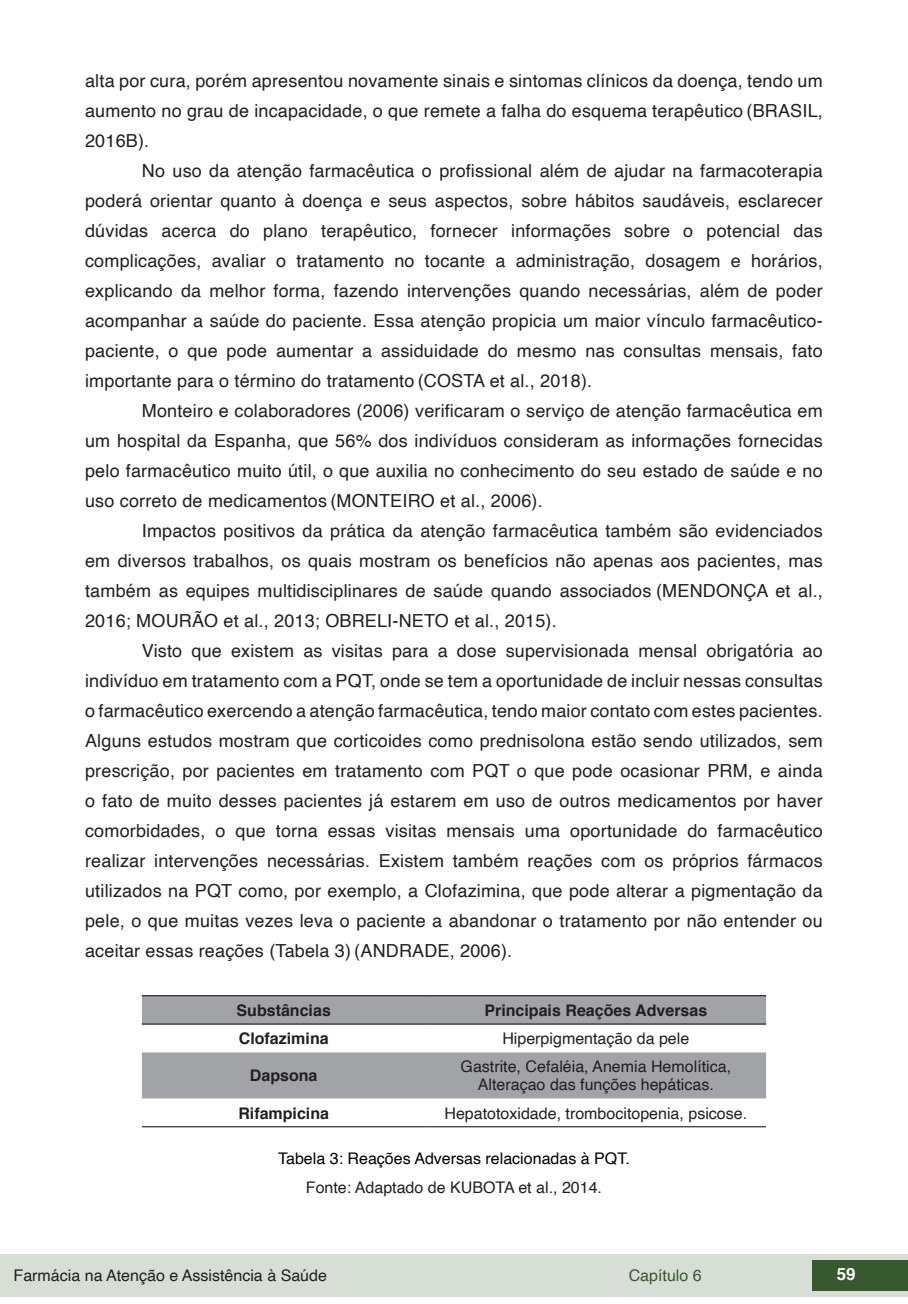
<style>
.page{position:relative;width:908px;height:1304px;background:#fff}
.page>*{position:absolute;margin:0;border:0;box-sizing:border-box;transform-origin:0 0}
.txt{font:18px/30px "Helvetica";letter-spacing:.01em;color:#231f20;text-align:justify}
.t1{font:700 16.8px "Helvetica";color:#fff}
.tab_txt_centro{font:16px/18px "Helvetica";color:#231f20;text-align:center}
.tab_txt_centro-2{font:700 16px "Helvetica";color:#231f20}
.info_tab_graf_imag{font:16px "Helvetica";color:#000}
.fonte_tab_gra_imag{font:16px "Helvetica";color:#231f20}
.t2{font:16px "Helvetica";color:#36592e}
</style>
<div class="page">
<div style="left:0;top:1254px;width:906px;height:43px;background:#d7ded5"></div>
<div style="left:812px;top:1261px;width:95px;height:30px;background:#36592e"></div>
<svg style="left:142px;top:996px;width:623px;height:102px;fill:#a1a3a6"></svg>
<hr style="left:142px;top:1024px;width:283px;height:1px;background:#000">
<hr style="left:425px;top:1024px;width:340px;height:1px;background:#000">
<hr style="left:142px;top:995px;width:283px;height:1px;background:#000">
<hr style="left:425px;top:995px;width:340px;height:1px;background:#000">
<hr style="left:142px;top:1126px;width:283px;height:1px;background:#000">
<hr style="left:425px;top:1126px;width:340px;height:1px;background:#000">
<p class="txt" style="left:85px;top:66px;width:739px">alta por cura, porém apresentou novamente sinais e sintomas clínicos da doença, tendo um aumento no grau de incapacidade, o que remete a falha do esquema terapêutico (BRASIL, 2016B).</p>
<p class="txt" style="left:85px;top:156px;width:738px;text-indent:57px">No uso da atenção farmacêutica o profissional além de ajudar na farmacoterapia poderá orientar quanto à doença e seus aspectos, sobre hábitos saudáveis, esclarecer dúvidas acerca do plano terapêutico, fornecer informações sobre o potencial das complicações, avaliar o tratamento no tocante a administração, dosagem e horários, explicando da melhor forma, fazendo intervenções quando necessárias, além de poder acompanhar a saúde do paciente. Essa atenção propicia um maior vínculo farmacêutico&shy;paciente, o que pode aumentar a assiduidade do mesmo nas consultas mensais, fato importante para o término do tratamento (COSTA et al., 2018).</p>
<p class="txt" style="left:85px;top:396px;width:738px;text-indent:57px">Monteiro e colaboradores (2006) verificaram o serviço de atenção farmacêutica em um hospital da Espanha, que 56% dos indivíduos consideram as informações fornecidas pelo farmacêutico muito útil, o que auxilia no conhecimento do seu estado de saúde e no uso correto de medicamentos (MONTEIRO et al., 2006).</p>
<p class="txt" style="left:85px;top:516px;width:739px;text-indent:57px">Impactos positivos da prática da atenção farmacêutica também são evidenciados em diversos trabalhos, os quais mostram os benefícios não apenas aos pacientes, mas também as equipes multidisciplinares de saúde quando associados (MENDONÇA et al., 2016; MOURÃO et al., 2013; OBRELI-NETO et al., 2015).</p>
<p class="txt" style="left:85px;top:636px;width:738px;text-indent:57px">Visto que existem as visitas para a dose supervisionada mensal obrigatória ao indivíduo em tratamento com a PQT, onde se tem a oportunidade de incluir nessas consultas o farmacêutico exercendo a atenção farmacêutica, tendo maior contato com estes pacientes.<br>Alguns estudos mostram que corticoides como prednisolona estão sendo utilizados, sem prescrição, por pacientes em tratamento com PQT o que pode ocasionar PRM, e ainda o fato de muito desses pacientes já estarem em uso de outros medicamentos por haver comorbidades, o que torna essas visitas mensais uma oportunidade do farmacêutico realizar intervenções necessárias. Existem também reações com os próprios fármacos utilizados na PQT como, por exemplo, a Clofazimina, que pode alterar a pigmentação da pele, o que muitas vezes leva o paciente a abandonar o tratamento por não entender ou aceitar essas reações (Tabela 3) (ANDRADE, 2006).</p>
<p class="tab_txt_centro-2" style="left:236px;top:997px;width:96px">Substâncias</p>
<p class="tab_txt_centro-2" style="left:484px;top:997px;width:224px">Principais Reações Adversas</p>
<p class="tab_txt_centro-2" style="left:239px;top:1026px;width:91px">Clofazimina</p>
<p class="tab_txt_centro" style="left:502px;top:1030px;width:188px">Hiperpigmentação da pele</p>
<p class="tab_txt_centro-2" style="left:250px;top:1063px;width:69px">Dapsona</p>
<p class="tab_txt_centro" style="left:460px;top:1058px;width:272px">Gastrite, Cefaléia, Anemia Hemolítica,<br>Alteraçao das funções hepáticas.</p>
<p class="tab_txt_centro-2" style="left:238px;top:1100px;width:92px">Rifampicina</p>
<p class="tab_txt_centro" style="left:444px;top:1104px;width:304px">Hepatotoxidade, trombocitopenia, psicose.</p>
<p class="info_tab_graf_imag" style="left:278px;top:1146px;width:353px">Tabela 3: Reações Adversas relacionadas à PQT.</p>
<p class="fonte_tab_gra_imag" style="left:306px;top:1175px;width:297px">Fonte: Adaptado de KUBOTA et al., 2014.</p>
<p class="tab_txt_centro" style="left:14px;top:1267px;width:315px">Farmácia na Atenção e Assistência à Saúde</p>
<p class="t2" style="left:628px;top:1263px;width:74px">Capítulo 6</p>
<p class="t1" style="left:836px;top:1261px;width:20px">59</p>
</div>
